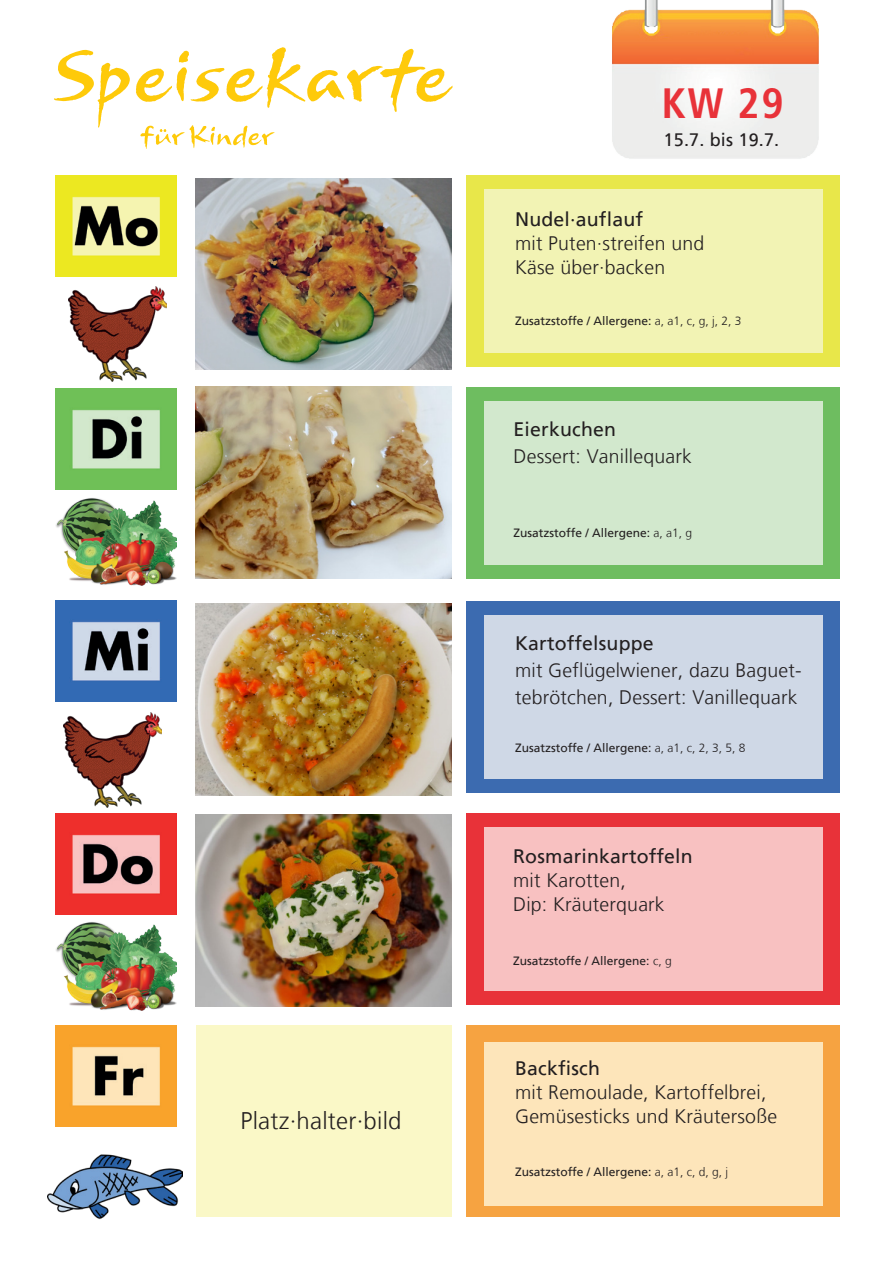
<style>
.page{position:relative;width:893px;height:1263px;background:#fff}
.page>*{position:absolute;margin:0;border:0;box-sizing:border-box;transform-origin:0 0}
.t1{font:700 42px "Frutiger Condensed BQ";color:#e83239}
.t2{font:300 24px "Frutiger LT";letter-spacing:.01em;color:#231f20}
.t3{font:300 19.5px/24px "Frutiger LT";letter-spacing:.01em;color:#231f20}
.t4{font:19.5px "Frutiger LT";letter-spacing:.01em;color:#231f20}
.t5{font:18px "Frutiger LT";letter-spacing:.01em;color:#231f20}
.t6{font:12px "Frutiger LT";color:#231f20}
.s1{font-weight:300}
</style>
<div class="page">
<img style="left:612px;top:0;width:207px;height:159px">
<img style="left:55px;top:175px;width:121px;height:101px">
<img style="left:55px;top:389px;width:121px;height:100px">
<img style="left:55px;top:600px;width:121px;height:101px">
<img style="left:55px;top:813px;width:121px;height:101px">
<img style="left:55px;top:1026px;width:121px;height:101px">
<svg style="left:54px;top:50px;width:76px;height:78px"></svg>
<svg style="left:136px;top:47px;width:317px;height:65px"></svg>
<div style="left:466px;top:175px;width:374px;height:191px;background:#e8e74a"></div>
<div style="left:466px;top:387px;width:374px;height:191px;background:#6ebd60"></div>
<div style="left:466px;top:601px;width:374px;height:191px;background:#3c6bb0"></div>
<div style="left:466px;top:813px;width:374px;height:192px;background:#e83239"></div>
<div style="left:466px;top:1025px;width:374px;height:192px;background:#f6a341"></div>
<div style="left:484px;top:189px;width:338px;height:163px;background:#f2f3b4"></div>
<div style="left:484px;top:401px;width:338px;height:163px;background:#d2e8cd"></div>
<div style="left:484px;top:615px;width:338px;height:163px;background:#cfd8e6"></div>
<div style="left:484px;top:828px;width:338px;height:163px;background:#f8c1c1"></div>
<div style="left:484px;top:1042px;width:338px;height:163px;background:#fde5ba"></div>
<svg style="left:140px;top:125px;width:135px;height:24px"></svg>
<img style="left:56px;top:922px;width:120px;height:88px">
<img style="left:56px;top:498px;width:120px;height:88px">
<img style="left:196px;top:387px;width:255px;height:191px">
<img style="left:63px;top:712px;width:98px;height:95px">
<img style="left:196px;top:604px;width:255px;height:191px">
<img style="left:196px;top:815px;width:255px;height:191px">
<img style="left:48px;top:1154px;width:135px;height:66px">
<div style="left:196px;top:1025px;width:255px;height:192px;background:#faf8c7"></div>
<img style="left:196px;top:178px;width:255px;height:191px">
<img style="left:68px;top:286px;width:98px;height:95px">
<h1 class="t1" style="left:662px;top:76px;width:123px">KW 29</h1>
<p class="t5" style="left:664px;top:129px;width:117px">15.7. bis 19.7.</p>
<p class="t4" style="left:515px;top:208px;width:130px">Nudel·auflauf</p>
<p class="t3" style="left:515px;top:232px;width:191px">mit Puten·streifen und<br>Käse über·backen</p>
<p class="t6" style="left:515px;top:313px;width:228px">Zusatzstoffe / Allergene: <span class="s1">a, a1, c, g, j, 2, 3</span></p>
<p class="t4" style="left:514px;top:418px;width:104px">Eierkuchen</p>
<p class="t3" style="left:514px;top:445px;width:180px">Dessert: Vanillequark</p>
<p class="t6" style="left:514px;top:526px;width:180px">Zusatzstoffe / Allergene: <span class="s1">a, a1, g</span></p>
<p class="t4" style="left:515px;top:632px;width:140px">Kartoffelsuppe</p>
<p class="t3" style="left:515px;top:657px;width:288px;line-height:27px">mit Geflügelwiener, dazu Baguet&shy;tebrötchen, Dessert: Vanillequark</p>
<p class="t6" style="left:515px;top:740px;width:232px">Zusatzstoffe / Allergene: <span class="s1">a, a1, c, 2, 3, 5, 8</span></p>
<p class="t4" style="left:513px;top:845px;width:181px">Rosmarinkartoffeln</p>
<p class="t3" style="left:513px;top:868px;width:153px">mit Karotten,<br>Dip: Kräuterquark</p>
<p class="t6" style="left:513px;top:954px;width:160px">Zusatzstoffe / Allergene: <span class="s1">c, g</span></p>
<p class="t4" style="left:515px;top:1057px;width:86px">Backfisch</p>
<p class="t3" style="left:515px;top:1080px;width:253px">mit Remoulade, Kartoffelbrei,</p>
<p class="t2" style="left:240px;top:1107px;width:163px">Platz·halter·bild</p>
<p class="t3" style="left:515px;top:1104px;width:264px">Gemüsesticks und Kräutersoße</p>
<p class="t6" style="left:515px;top:1165px;width:215px">Zusatzstoffe / Allergene: <span class="s1">a, a1, c, d, g, j</span></p>
</div>
